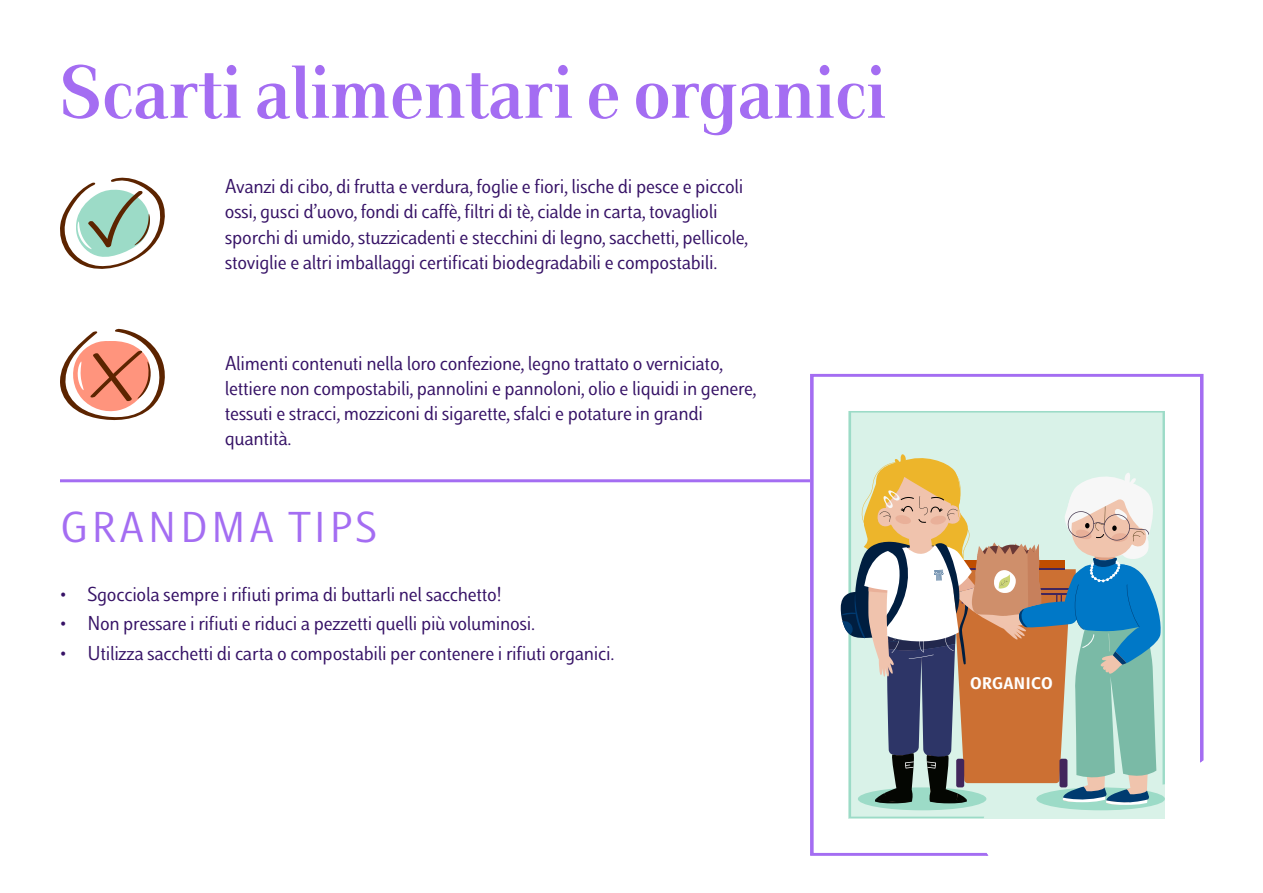
<style>
.page{position:relative;width:1263px;height:893px;background:#fff}
.page>*{position:absolute;margin:0;border:0;box-sizing:border-box;transform-origin:0 0}
.t1{font:700 78px "Luiss Serif";color:#a46df2}
.t2{font:45px "Luiss Sans";letter-spacing:.06em;color:#a46df2}
.t3{font:21px/25.2px "Luiss Sans";letter-spacing:-.015em;color:#361266}
.t4{font:700 17.55px "Luiss Sans";color:#fff}
</style>
<div class="page">
<svg style="left:60px;top:177px;width:105px;height:92px"></svg>
<svg style="left:60px;top:329px;width:105px;height:92px"></svg>
<hr style="left:60px;top:479px;width:750px;height:3px;background:#a46df2">
<svg style="left:809px;top:373px;width:395px;height:483px"></svg>
<svg style="left:841px;top:453px;width:320px;height:354px;background:#adaea1"></svg>
<h1 class="t1" style="left:60px;top:46px;width:828px">Scarti alimentari e organici</h1>
<p class="t3" style="left:225px;top:174px;width:525px">Avanzi di cibo, di frutta e verdura, foglie e fiori, lische di pesce e piccoli ossi, gusci d’uovo, fondi di caffè, filtri di tè, cialde in carta, tovaglioli sporchi di umido, stuzzicadenti e stecchini di legno, sacchetti, pellicole, stoviglie e altri imballaggi certificati biodegradabili e compostabili.</p>
<p class="t3" style="left:225px;top:350px;width:533px">Alimenti contenuti nella loro confezione, legno trattato o verniciato, lettiere non compostabili, pannolini e pannoloni, olio e liquidi in genere, tessuti e stracci, mozziconi di sigarette, sfalci e potature in grandi quantità.</p>
<h2 class="t2" style="left:60px;top:502px;width:319px">GRANDMA TIPS</h2>
<p class="t3" style="left:60px;top:581px;width:443px">• Sgocciola sempre i rifiuti prima di buttarli nel sacchetto!</p>
<p class="t3" style="left:60px;top:611px;width:477px">• Non pressare i rifiuti e riduci a pezzetti quelli più voluminosi.</p>
<p class="t3" style="left:60px;top:640px;width:556px">• Utilizza sacchetti di carta o compostabili per contenere i rifiuti organici.</p>
<p class="t4" style="left:970px;top:672px;width:84px">ORGANICO</p>
</div>
